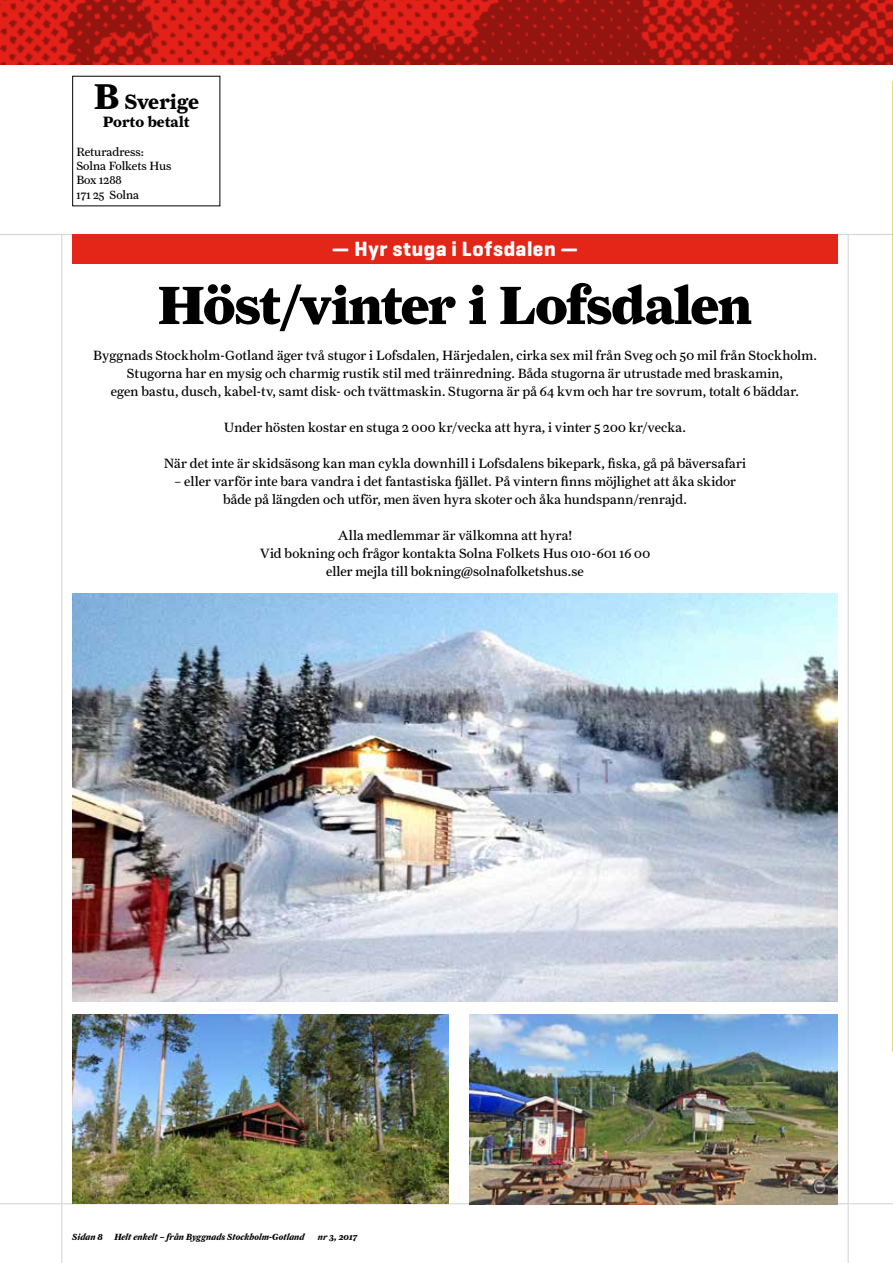
<style>
.page{position:relative;width:893px;height:1263px;background:#fff}
.page>*{position:absolute;margin:0;border:0;box-sizing:border-box;transform-origin:0 0}
.t1{font:54px "Farnham Display Black OSF";letter-spacing:-.01em;color:#000}
.t2{font:700 21px "Geogrotesque";letter-spacing:.035em;color:#fff}
.t3{font:700 21px "Farnham Text";letter-spacing:-.015em;color:#000}
.t4{font:700 15px "Farnham Text";color:#000}
.t5{font:13.5px/18px "Farnham Text";letter-spacing:.01em;color:#000;text-align:center}
.t6{font:12px/14.4px "Farnham Text";color:#000}
.t7{font:italic 700 9px "Farnham Text";color:#000}
.s1{font-size:36px}
</style>
<div class="page">
<hr style="left:0;top:1203px;width:893px;height:1px;background:#d0d1d2">
<svg style="left:0;top:0;width:893px;height:65px;background:#b31913"></svg>
<hr style="left:0;top:234px;width:893px;height:1px;background:#d0d1d2">
<hr style="left:892px;top:81px;width:1px;height:970px;background:#c9b700">
<hr style="left:848px;top:234px;width:1px;height:1029px;background:#d0d1d2">
<hr style="left:62px;top:234px;width:1px;height:1029px;background:#d0d1d2">
<img style="left:72px;top:1014px;width:376px;height:190px">
<img style="left:469px;top:1014px;width:369px;height:190px">
<div style="left:72px;top:235px;width:766px;height:29px;background:#e42618"></div>
<img style="left:72px;top:593px;width:766px;height:408px">
<h2 class="t3" style="left:93px;top:89px;width:107px"><span class="s1">B</span> Sverige</h2>
<p class="t4" style="left:103px;top:112px;width:88px">Porto betalt</p>
<p class="t6" style="left:76px;top:144px;width:97px">Returadress:<br>Solna Folkets Hus<br>Box 1288<br>171 25 Solna</p>
<h2 class="t2" style="left:332px;top:236px;width:248px">— Hyr stuga i Lofsdalen —</h2>
<h1 class="t1" style="left:158px;top:272px;width:595px">Höst/vinter i Lofsdalen</h1>
<p class="t5" style="left:93px;top:346px;width:725px">Byggnads Stockholm-Gotland äger två stugor i Lofsdalen, Härjedalen, cirka sex mil från Sveg och 50 mil från Stockholm.<br>Stugorna har en mysig och charmig rustik stil med träinredning. Båda stugorna är utrustade med braskamin,<br>egen bastu, dusch, kabel-tv, samt disk- och tvättmaskin. Stugorna är på 64 kvm och har tre sovrum, totalt 6 bäddar.</p>
<p class="t5" style="left:224px;top:418px;width:464px">Under hösten kostar en stuga 2 000 kr/vecka att hyra, i vinter 5 200 kr/vecka.</p>
<p class="t5" style="left:164px;top:454px;width:584px">När det inte är skidsäsong kan man cykla downhill i Lofsdalens bikepark, fiska, gå på bäversafari</p>
<p class="t5" style="left:174px;top:472px;width:563px">– eller varför inte bara vandra i det fantastiska fjället. På vintern finns möjlighet att åka skidor både på längden och utför, men även hyra skoter och åka hundspann/renrajd.</p>
<p class="t5" style="left:260px;top:526px;width:392px">Alla medlemmar är välkomna att hyra!<br>Vid bokning och frågor kontakta Solna Folkets Hus 010-601 16 00 eller mejla till bokning@solnafolketshus.se</p>
<p class="t7" style="left:72px;top:1232px;width:32px">Sidan 8</p>
<p class="t7" style="left:114px;top:1232px;width:192px">Helt enkelt – från Byggnads Stockholm-Gotland</p>
<p class="t7" style="left:318px;top:1232px;width:41px">nr 3, 2017</p>
</div>
